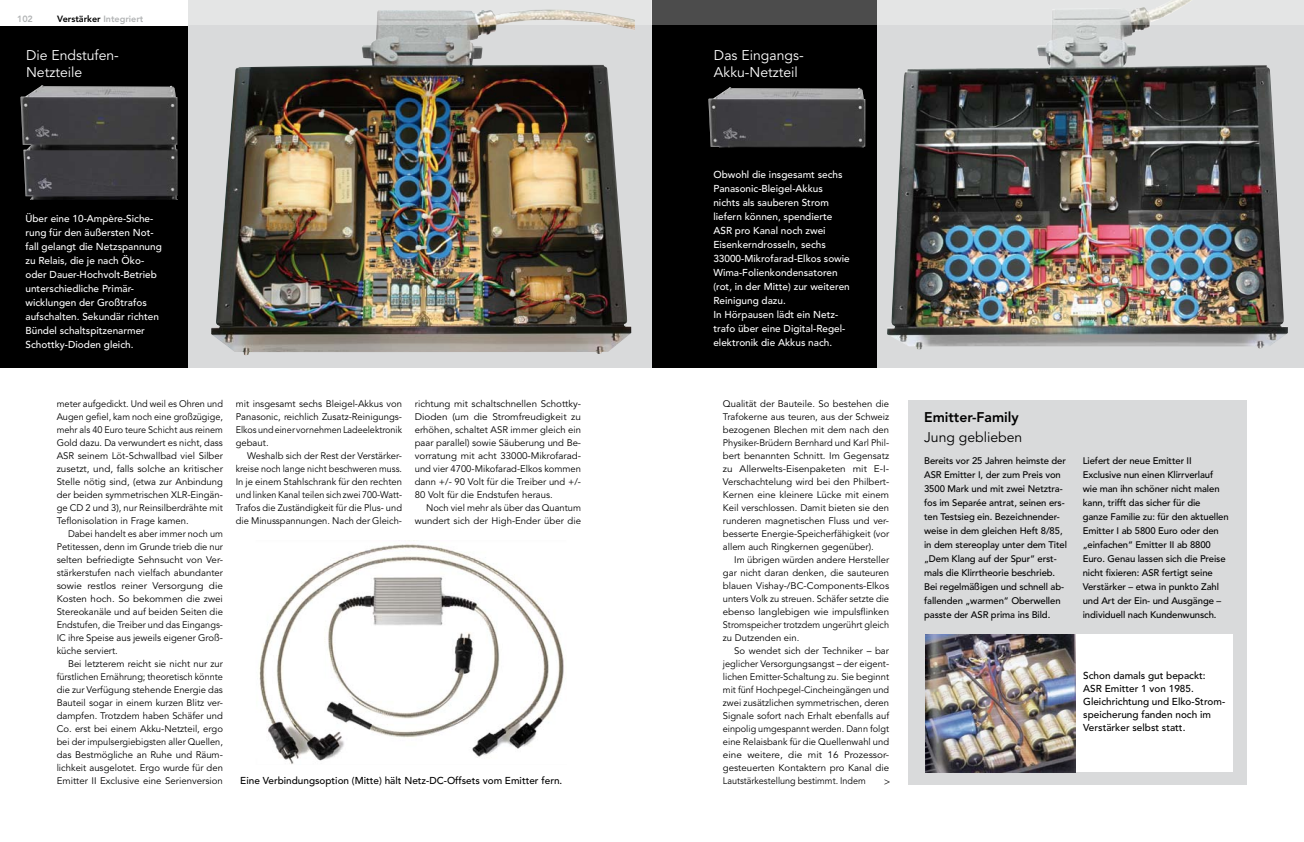
<style>
.page{position:relative;width:1304px;height:842px;background:#fff}
.page>*{position:absolute;margin:0;border:0;box-sizing:border-box;transform-origin:0 0}
.t1{font:14px "Avenir LT Std";color:#fff}
.t2{font:800 14px "Avenir LT Std";color:#000}
.t3{font:14px "Avenir LT Std";color:#000}
.t4{font:500 10px/14px "Avenir LT Std";color:#fff}
.t5{font:500 10px/13px "Avenir LT Std";color:#000}
.t6{font:10px "Avenir LT Std";color:#000}
.t7{font:9.5px/13px "Avenir LT Std";color:#000;text-align:justify}
.t8{font:500 9.5px/14px "Avenir LT Std";letter-spacing:-.01em;color:#000}
.t9{font:800 9px "Avenir LT Std";color:#000}
.t10{font:800 9px "Avenir LT Std";color:#b1b3b4}
.s1{color:#b1b3b4}
</style>
<div class="page">
<div style="left:0;top:0;width:1304px;height:368px;background:#d9dadb"></div>
<div style="left:0;top:0;width:188px;height:368px;background:#000"></div>
<div style="left:652px;top:0;width:225px;height:368px;background:#000"></div>
<img style="left:21px;top:85px;width:157px;height:115px">
<img style="left:708px;top:87px;width:157px;height:60px">
<img style="left:211px;top:25px;width:424px;height:331px">
<img style="left:887px;top:25px;width:401px;height:324px">
<div style="left:909px;top:401px;width:338px;height:384px;background:#d9dadb"></div>
<div style="left:925px;top:634px;width:307px;height:138px;background:#fff"></div>
<img style="left:925px;top:634px;width:150px;height:138px">
<img style="left:259px;top:540px;width:305px;height:224px">
<svg style="left:0;top:0;width:652px;height:25px;fill:#e4e5e5"></svg>
<svg style="left:652px;top:0;width:652px;height:25px;fill:#e4e5e5"></svg>
<p class="t10" style="left:17px;top:14px;width:17px">102</p>
<p class="t9" style="left:57px;top:13px;width:88px">Verstärker <span class="s1">Integriert</span></p>
<h1 class="t1" style="left:26px;top:47px;width:94px">Die Endstufen-</h1>
<h1 class="t1" style="left:714px;top:47px;width:91px">Das Eingangs-</h1>
<h1 class="t1" style="left:26px;top:64px;width:58px">Netzteile</h1>
<h1 class="t1" style="left:714px;top:64px;width:85px">Akku-Netzteil</h1>
<p class="t4" style="left:26px;top:211px;width:138px">Über eine 10-Ampère-Siche&shy;rung für den äußersten Not&shy;fall gelangt die Netzspannung zu Relais, die je nach Öko&shy;oder Dauer-Hochvolt-Betrieb unterschiedliche Primär&shy;wicklungen der Großtrafos aufschalten. Sekundär richten<br>Bündel schaltspitzenarmer<br>Schottky-Dioden gleich.</p>
<p class="t7" style="left:57px;top:397px;width:168px">meter aufgedickt. Und weil es Ohren und Augen gefiel, kam noch eine großzügige, mehr als 40 Euro teure Schicht aus reinem Gold dazu. Da verwundert es nicht, dass ASR seinem Löt-Schwallbad viel Silber zusetzt, und, falls solche an kritischer Stelle nötig sind, (etwa zur Anbindung der beiden symmetrischen XLR-Eingän&shy;ge CD 2 und 3), nur Reinsilberdrähte mit Teflonisolation in Frage kamen.</p>
<p class="t7" style="left:57px;top:527px;width:168px;text-indent:11px">Dabei handelt es aber immer noch um Petitessen, denn im Grunde trieb die nur selten befriedigte Sehnsucht von Ver&shy;stärkerstufen nach vielfach abundanter sowie restlos reiner Versorgung die Kosten hoch. So bekommen die zwei Stereokanäle und auf beiden Seiten die Endstufen, die Treiber und das Eingangs-IC ihre Speise aus jeweils eigener Groß&shy;küche serviert.</p>
<p class="t7" style="left:57px;top:657px;width:168px;text-indent:11px">Bei letzterem reicht sie nicht nur zur fürstlichen Ernährung; theoretisch könnte die zur Verfügung stehende Energie das Bauteil sogar in einem kurzen Blitz ver&shy;dampfen. Trotzdem haben Schäfer und Co. erst bei einem Akku-Netzteil, ergo bei der impulsergiebigsten aller Quellen, das Bestmögliche an Ruhe und Räum&shy;lichkeit ausgelotet. Ergo wurde für den Emitter II Exclusive eine Serienversion</p>
<p class="t7" style="left:236px;top:397px;width:168px">mit insgesamt sechs Bleigel-Akkus von Panasonic, reichlich Zusatz-Reinigungs-Elkos und einer vornehmen Ladeelektronik gebaut.</p>
<p class="t7" style="left:236px;top:449px;width:168px;text-indent:11px">Weshalb sich der Rest der Verstärker&shy;kreise noch lange nicht beschweren muss.<br>In je einem Stahlschrank für den rechten und linken Kanal teilen sich zwei 700-Watt-Trafos die Zuständigkeit für die Plus- und die Minusspannungen. Nach der Gleich-</p>
<p class="t7" style="left:415px;top:397px;width:168px">richtung mit schaltschnellen Schottky-Dioden (um die Stromfreudigkeit zu erhöhen, schaltet ASR immer gleich ein paar parallel) sowie Säuberung und Be&shy;vorratung mit acht 33000-Mikrofarad&shy;und vier 4700-Mikofarad-Elkos kommen dann +/- 90 Volt für die Treiber und +/- 80 Volt für die Endstufen heraus.</p>
<p class="t7" style="left:415px;top:501px;width:168px;text-align:right">Noch viel mehr als über das Quantum wundert sich der High-Ender über die</p>
<p class="t5" style="left:240px;top:775px;width:324px">Eine Verbindungsoption (Mitte) hält Netz-DC-Offsets vom Emitter fern.</p>
<p class="t4" style="left:713px;top:167px;width:138px">Obwohl die insgesamt sechs<br>Panasonic-Bleigel-Akkus nichts als sauberen Strom liefern können, spendierte<br>ASR pro Kanal noch zwei<br>Eisenkerndrosseln, sechs<br>33000-Mikrofarad-Elkos sowie<br>Wima-Folienkondensatoren (rot, in der Mitte) zur weiteren<br>Reinigung dazu.<br>In Hörpausen lädt ein Netz&shy;trafo über eine Digital-Regel&shy;elektronik die Akkus nach.</p>
<p class="t7" style="left:723px;top:397px;width:168px">Qualität der Bauteile. So bestehen die Trafokerne aus teuren, aus der Schweiz bezogenen Blechen mit dem nach den Physiker-Brüdern Bernhard und Karl Phil&shy;bert benannten Schnitt. Im Gegensatz zu Allerwelts-Eisenpaketen mit E-I-Verschachtelung wird bei den Philbert-Kernen eine kleinere Lücke mit einem Keil verschlossen. Damit bieten sie den runderen magnetischen Fluss und ver&shy;besserte Energie-Speicherfähigkeit (vor allem auch Ringkernen gegenüber).</p>
<p class="t7" style="left:723px;top:553px;width:168px;text-indent:11px">Im übrigen würden andere Hersteller gar nicht daran denken, die sauteuren blauen Vishay-/BC-Components-Elkos unters Volk zu streuen. Schäfer setzte die ebenso langlebigen wie impulsflinken Stromspeicher trotzdem ungerührt gleich zu Dutzenden ein.</p>
<p class="t7" style="left:723px;top:644px;width:168px;text-indent:11px">So wendet sich der Techniker – bar jeglicher Versorgungsangst – der eigent&shy;lichen Emitter-Schaltung zu. Sie beginnt mit fünf Hochpegel-Cincheingängen und zwei zusätzlichen symmetrischen, deren Signale sofort nach Erhalt ebenfalls auf einpolig umgespannt werden. Dann folgt eine Relaisbank für die Quellenwahl und eine weitere, die mit 16 Prozessor&shy;gesteuerten Kontaktern pro Kanal die Lautstärkestellung bestimmt. Indem</p>
<p class="t6" style="left:884px;top:775px;width:8px">&gt;</p>
<h1 class="t2" style="left:924px;top:408px;width:96px">Emitter-Family</h1>
<h1 class="t3" style="left:924px;top:429px;width:100px">Jung geblieben</h1>
<p class="t8" style="left:924px;top:454px;width:144px">Bereits vor 25 Jahren heimste der<br>ASR Emitter I, der zum Preis von<br>3500 Mark und mit zwei Netztra&shy;fos im Separée antrat, seinen ers&shy;ten Testsieg ein. Bezeichnender&shy;weise in dem gleichen Heft 8/85, in dem stereoplay unter dem Titel „Dem Klang auf der Spur“ erst&shy;mals die Klirrtheorie beschrieb.<br>Bei regelmäßigen und schnell ab&shy;fallenden „warmen“ Oberwellen passte der ASR prima ins Bild.</p>
<p class="t8" style="left:1083px;top:454px;width:147px">Liefert der neue Emitter II<br>Exclusive nun einen Klirrverlauf wie man ihn schöner nicht malen kann, trifft das sicher für die<br>ganze Familie zu: für den aktuellen<br>Emitter I ab 5800 Euro oder den „einfachen“ Emitter II ab 8800<br>Euro. Genau lassen sich die Preise nicht fixieren: ASR fertigt seine<br>Verstärker – etwa in punkto Zahl und Art der Ein- und Ausgänge – individuell nach Kundenwunsch.</p>
<p class="t5" style="left:1083px;top:670px;width:143px">Schon damals gut bepackt:<br>ASR Emitter 1 von 1985.<br>Gleichrichtung und Elko-Strom&shy;speicherung fanden noch im<br>Verstärker selbst statt.</p>
</div>
